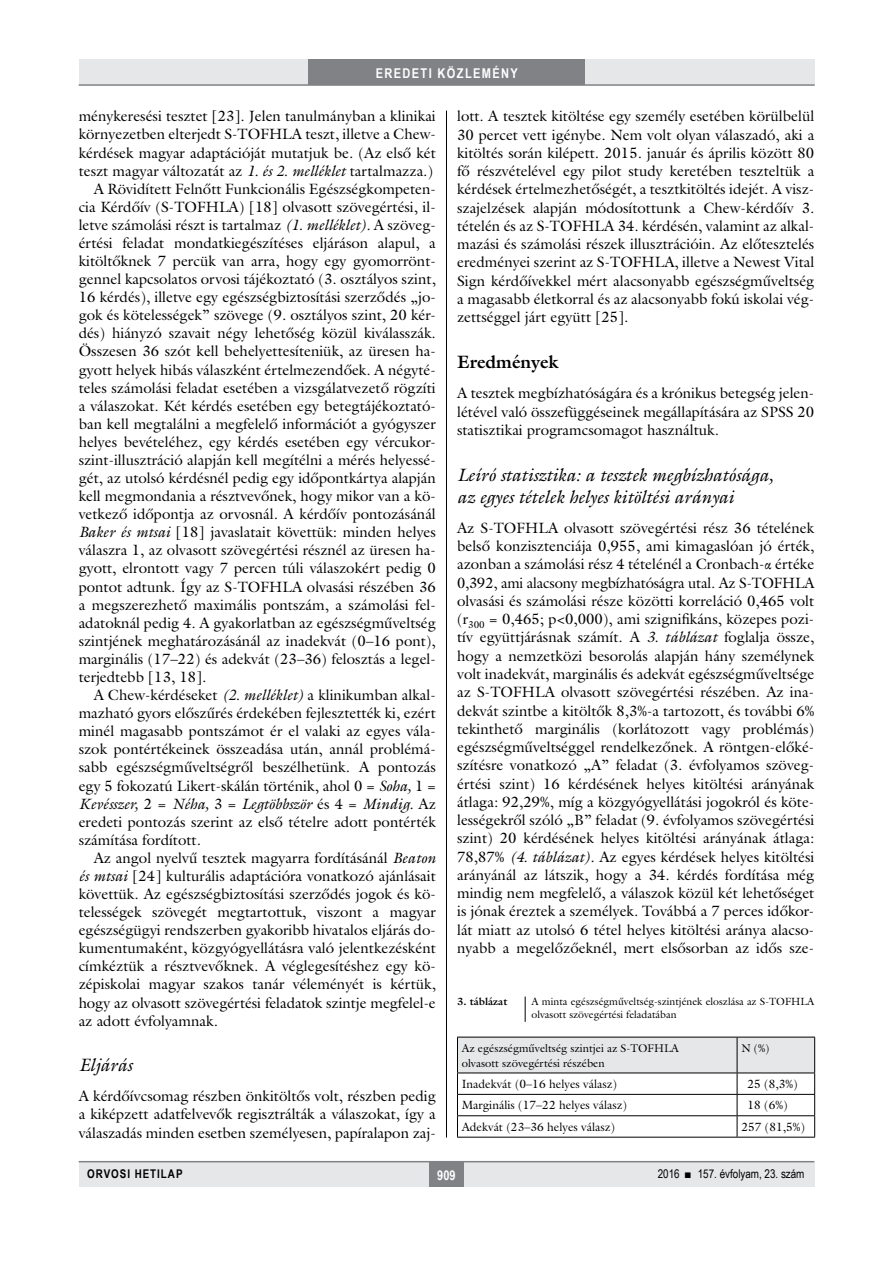
<style>
.page{position:relative;width:893px;height:1263px;background:#fff}
.page>*{position:absolute;margin:0;border:0;box-sizing:border-box;transform-origin:0 0}
.alcimkurziv{font:italic 18px/21.9px "Galliard Reg";color:#000}
.alcimbold{font:700 18px "Galliard Reg";color:#000}
.Body_tompa{font:15px/18.3px "Galliard Reg";color:#000;text-align:justify}
.Body_Text{font:15px/18.1px "Galliard Reg";color:#000;text-align:justify}
.t1{font:700 13.5px "Arial Narrow";letter-spacing:.1em;color:#fff}
.tabla{font:12px "Galliard Reg";color:#000}
.t2{font:12px "Arial Narrow";color:#000}
.t3{font:700 12px "Arial Narrow";letter-spacing:.08em;color:#000}
.tablafej{font:11.25px/15px "Galliard Reg";color:#000}
.kepalairas2{font:10.5px/13.5px "Galliard Reg";color:#000}
.kepalairas1{font:700 10.5px "Galliard Reg";color:#000}
.s1{font-style:italic}
.s2{font-family:"Garamond Premr Pro"}
</style>
<div class="page">
<div style="left:79px;top:1161px;width:735px;height:25px;background:#e6e7e8"></div>
<div style="left:429px;top:1161px;width:34px;height:25px;background:#808285"></div>
<hr style="left:79px;top:1161px;width:735px;height:1px;background:#808285">
<div style="left:79px;top:60px;width:735px;height:25px;background:#e6e7e8"></div>
<div style="left:308px;top:60px;width:277px;height:25px;background:#808285"></div>
<hr style="left:79px;top:84px;width:736px;height:2px;background:#808285">
<hr style="left:446px;top:111px;width:1px;height:1026px;background:#000">
<svg style="left:525px;top:996px;width:1px;height:26px"></svg>
<svg style="left:457px;top:1037px;width:358px;height:100px"></svg>
<hr style="left:457px;top:1137px;width:280px;height:1px;background:#000">
<hr style="left:737px;top:1137px;width:78px;height:1px;background:#000">
<p class="t1" style="left:376px;top:63px;width:144px">EREDETI KÖZLEMÉNY</p>
<p class="Body_tompa" style="left:79px;top:107px;width:359px">ménykeresési tesztet [23]. Jelen tanulmányban a klinikai környezetben elterjedt S-TOFHLA teszt, illetve a Chew&shy;kérdések magyar adaptációját mutatjuk be. (Az első két teszt magyar változatát az <span class="s1">1. és 2. melléklet</span> tartalmazza.)</p>
<p class="Body_Text" style="left:79px;top:179px;width:359px;text-indent:15px">A Rövidített Felnőtt Funkcionális Egészségkompeten&shy;cia Kérdőív (S-TOFHLA) [18] olvasott szövegértési, il&shy;letve számolási részt is tartalmaz <span class="s1">(1. melléklet).</span> A szöveg&shy;értési feladat mondatkiegészítéses eljáráson alapul, a kitöltőknek 7 percük van arra, hogy egy gyomorrönt&shy;gennel kapcsolatos orvosi tájékoztató (3. osztályos szint, 16 kérdés), illetve egy egészségbiztosítási szerződés „jo&shy;gok és kötelességek” szövege (9. osztályos szint, 20 kér&shy;dés) hiányzó szavait négy lehetőség közül kiválasszák.<br>Összesen 36 szót kell behelyettesíteniük, az üresen ha&shy;gyott helyek hibás válaszként értelmezendőek. A négyté&shy;teles számolási feladat esetében a vizsgálatvezető rögzíti a válaszokat. Két kérdés esetében egy betegtájékoztató&shy;ban kell megtalálni a megfelelő információt a gyógyszer helyes bevételéhez, egy kérdés esetében egy vércukor&shy;szint-illusztráció alapján kell megítélni a mérés helyessé&shy;gét, az utolsó kérdésnél pedig egy időpontkártya alapján kell megmondania a résztvevőnek, hogy mikor van a kö&shy;vetkező időpontja az orvosnál. A kérdőív pontozásánál <span class="s1">Baker és mtsai</span> [18] javaslatait követtük: minden helyes válaszra 1, az olvasott szövegértési résznél az üresen ha&shy;gyott, elrontott vagy 7 percen túli válaszokért pedig 0 pontot adtunk. Így az S-TOFHLA olvasási részében 36 a megszerezhető maximális pontszám, a számolási fel&shy;adatoknál pedig 4. A gyakorlatban az egészségműveltség szintjének meghatározásánál az inadekvát (0–16 pont), marginális (17–22) és adekvát (23–36) felosztás a legel&shy;terjedtebb [13, 18].</p>
<p class="Body_Text" style="left:79px;top:686px;width:359px;text-indent:15px">A Chew-kérdéseket <span class="s1">(2. melléklet)</span> a klinikumban alkal&shy;mazható gyors előszűrés érdekében fejlesztették ki, ezért minél magasabb pontszámot ér el valaki az egyes vála&shy;szok pontértékeinek összeadása után, annál problémá&shy;sabb egészségműveltségről beszélhetünk. A pontozás egy 5 fokozatú Likert-skálán történik, ahol 0 = <span class="s1">Soha,</span> 1 = <span class="s1">Kevésszer,</span> 2 = <span class="s1">Néha,</span> 3 = <span class="s1">Legtöbbször</span> és 4 = <span class="s1">Mindig.</span> Az eredeti pontozás szerint az első tételre adott pontérték számítása fordított.</p>
<p class="Body_Text" style="left:79px;top:848px;width:359px;text-indent:15px">Az angol nyelvű tesztek magyarra fordításánál <span class="s1">Beaton és mtsai</span> [24] kulturális adaptációra vonatkozó ajánlásait követtük. Az egészségbiztosítási szerződés jogok és kö&shy;telességek szövegét megtartottuk, viszont a magyar egészségügyi rendszerben gyakoribb hivatalos eljárás do&shy;kumentumaként, közgyógyellátásra való jelentkezésként címkéztük a résztvevőknek. A véglegesítéshez egy kö&shy;zépiskolai magyar szakos tanár véleményét is kértük, hogy az olvasott szövegértési feladatok szintje megfelel-e az adott évfolyamnak.</p>
<p class="alcimkurziv" style="left:79px;top:1054px;width:55px">Eljárás</p>
<p class="Body_tompa" style="left:79px;top:1087px;width:359px">A kérdőívcsomag részben önkitöltős volt, részben pedig a kiképzett adatfelvevők regisztrálták a válaszokat, így a válaszadás minden esetben személyesen, papíralapon zaj-</p>
<p class="Body_tompa" style="left:457px;top:107px;width:359px">lott. A tesztek kitöltése egy személy esetében körülbelül 30 percet vett igénybe. Nem volt olyan válaszadó, aki a kitöltés során kilépett. 2015. január és április között 80 fő részvételével egy pilot study keretében teszteltük a kérdések értelmezhetőségét, a tesztkitöltés idejét. A vis - szajelzések alapján módosítottunk a Chew-kérdőív 3. tételén és az S-TOFHLA 34. kérdésén, valamint az alkal&shy;mazási és számolási részek illusztrációin. Az előtesztelés eredményei szerint az S-TOFHLA, illetve a Newest Vital Sign kérdőívekkel mért alacsonyabb egészségműveltség a magasabb életkorral és az alacsonyabb fokú iskolai vég&shy;zettséggel járt együtt [25].</p>
<p class="alcimbold" style="left:457px;top:350px;width:103px">Eredmények</p>
<p class="Body_tompa" style="left:457px;top:384px;width:359px">A tesztek megbízhatóságára és a krónikus betegség jelen&shy;létével való összefüggéseinek megállapítására az SPSS 20 statisztikai programcsomagot használtuk.</p>
<p class="alcimkurziv" style="left:457px;top:463px;width:318px">Leíró statisztika: a tesztek megbízhatósága, az egyes tételek helyes kitöltési arányai</p>
<p class="Body_tompa" style="left:457px;top:518px;width:359px;text-align:left">Az S-TOFHLA olvasott szövegértési rész 36 tételének belső konzisztenciája 0,955, ami kimagaslóan jó érték, azonban a számolási rész 4 tételénél a Cronbach-<span class="s2">α</span> értéke 0,392, ami alacsony megbízhatóságra utal. Az S-TOFHLA olvasási és számolási része közötti korreláció 0,465 volt (r<sub>300</sub> = 0,465; p&lt;0,000), ami szignifikáns, közepes pozi&shy;tív együttjárásnak számít. A <span class="s1">3. táblázat</span> foglalja össze, hogy a nemzetközi besorolás alapján hány személynek volt inadekvát, marginális és adekvát egészségműveltsége az S-TOFHLA olvasott szövegértési részében. Az ina&shy;dekvát szintbe a kitöltők 8,3%-a tartozott, és további 6% tekinthető marginális (korlátozott vagy problémás) egészségműveltséggel rendelkezőnek. A röntgen-előké&shy;szítésre vonatkozó „A” feladat (3. évfolyamos szöveg&shy;értési szint) 16 kérdésének helyes kitöltési arányának átlaga: 92,29%, míg a közgyógyellátási jogokról és köte&shy;lességekről szóló „B” feladat (9. évfolyamos szövegértési szint) 20 kérdésének helyes kitöltési arányának átlaga:<br>78,87% <span class="s1">(4. táblázat).</span> Az egyes kérdések helyes kitöltési arányánál az látszik, hogy a 34. kérdés fordítása még mindig nem megfelelő, a válaszok közül két lehetőséget is jónak éreztek a személyek. Továbbá a 7 perces időkor&shy;lát miatt az utolsó 6 tétel helyes kitöltési aránya alacso&shy;nyabb a megelőzőeknél, mert elsősorban az idős sze-</p>
<p class="kepalairas1" style="left:457px;top:994px;width:52px">3. táblázat</p>
<p class="kepalairas2" style="left:531px;top:994px;width:284px">A minta egészségműveltség-szintjének eloszlása az S-TOFHLA olvasott szövegértési feladatában</p>
<p class="tablafej" style="left:462px;top:1040px;width:219px">Az egészségműveltség szintjei az S-TOFHLA olvasott szövegértési részében</p>
<p class="tablafej" style="left:741px;top:1040px;width:30px">N (%)</p>
<p class="tabla" style="left:462px;top:1076px;width:157px">Inadekvát (0–16 helyes válasz)</p>
<p class="tabla" style="left:747px;top:1076px;width:52px">25 (8,3%)</p>
<p class="tabla" style="left:462px;top:1098px;width:167px">Marginális (17–22 helyes válasz)</p>
<p class="tabla" style="left:747px;top:1098px;width:42px">18 (6%)</p>
<p class="tabla" style="left:462px;top:1119px;width:155px">Adekvát (23–36 helyes válasz)</p>
<p class="tabla" style="left:741px;top:1119px;width:65px">257 (81,5%)</p>
<p class="t3" style="left:87px;top:1165px;width:97px">ORVOSI HETILAP</p>
<p class="t1" style="left:437px;top:1165px;width:20px">909</p>
<p class="t2" style="left:658px;top:1165px;width:148px">2016 ■ 157. évfolyam, 23. szám</p>
</div>
